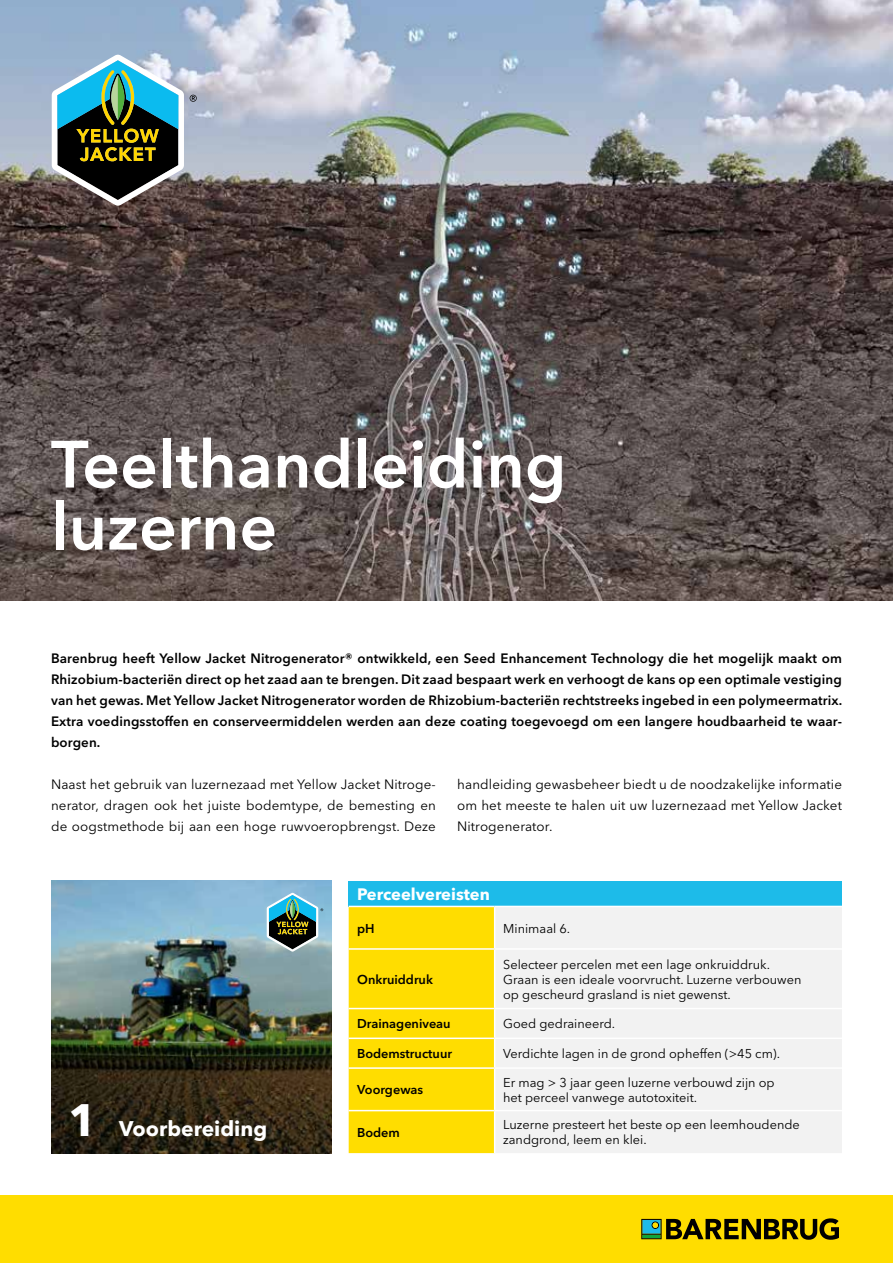
<style>
.page{position:relative;width:893px;height:1263px;background:#fff}
.page>*{position:absolute;margin:0;border:0;box-sizing:border-box;transform-origin:0 0}
.t1{font:600 66px/61.9px "Avenir Next W1 G";color:#fff}
.t2{font:700 45px "Avenir Next W1 G";color:#fff}
.t3{font:700 21px "Avenir Next W1 G";color:#fff}
.t4{font:700 16.5px "Avenir Next W1 G";color:#fff}
.t5{font:600 13.5px/21px "Avenir Next W1 G";letter-spacing:.01em;color:#000;text-align:justify}
.t6{font:13.5px/21px "Avenir Next W1 G";letter-spacing:.01em;color:#000;text-align:justify}
.t7{font:12.75px/15px "Avenir Next W1 G";color:#000}
.t8{font:600 12.75px "Avenir Next W1 G";color:#000}
</style>
<div class="page">
<img style="left:0;top:0;width:893px;height:600px">
<img style="left:51px;top:881px;width:281px;height:272px">
<div style="left:349px;top:881px;width:493px;height:25px;background:#1dbbe9"></div>
<div style="left:496px;top:907px;width:346px;height:246px;background:#f2f2f2"></div>
<hr style="left:495px;top:948px;width:347px;height:2px;background:#fff">
<hr style="left:495px;top:1008px;width:347px;height:1px;background:#fff">
<hr style="left:495px;top:1037px;width:347px;height:2px;background:#fff">
<div style="left:349px;top:906px;width:146px;height:247px;background:#fd0"></div>
<hr style="left:349px;top:1067px;width:146px;height:2px;background:#fff">
<hr style="left:495px;top:1067px;width:347px;height:2px;background:#fff">
<hr style="left:494px;top:1069px;width:1px;height:41px;background:#fff">
<hr style="left:494px;top:1111px;width:1px;height:42px;background:#fff">
<hr style="left:349px;top:1110px;width:146px;height:1px;background:#fff">
<hr style="left:495px;top:1110px;width:347px;height:1px;background:#fff">
<div style="left:0;top:1195px;width:893px;height:68px;background:#fd0"></div>
<svg style="left:641px;top:1218px;width:198px;height:22px"></svg>
<svg style="left:190px;top:95px;width:7px;height:7px"></svg>
<svg style="left:52px;top:55px;width:132px;height:151px;background:#577571"></svg>
<svg style="left:267px;top:893px;width:56px;height:59px;background:#5f8889"></svg>
<h1 class="t1" style="left:51px;top:428px;width:517px">Teelthandleiding luzerne</h1>
<p class="t5" style="left:51px;top:647px;width:793px">Barenbrug heeft Yellow Jacket Nitrogenerator® ontwikkeld, een Seed Enhancement Technology die het mogelijk maakt om Rhizobium-bacteriën direct op het zaad aan te brengen. Dit zaad bespaart werk en verhoogt de kans op een optimale vestiging van het gewas. Met Yellow Jacket Nitrogenerator worden de Rhizobium-bacteriën rechtstreeks ingebed in een polymeermatrix.<br>Extra voedingsstoffen en conserveermiddelen werden aan deze coating toegevoegd om een langere houdbaarheid te waar&shy;borgen.</p>
<p class="t6" style="left:51px;top:773px;width:386px">Naast het gebruik van luzernezaad met Yellow Jacket Nitroge&shy;nerator, dragen ook het juiste bodemtype, de bemesting en de oogstmethode bij aan een hoge ruwvoeropbrengst. Deze</p>
<p class="t6" style="left:457px;top:773px;width:386px">handleiding gewasbeheer biedt u de noodzakelijke informatie om het meeste te halen uit uw luzernezaad met Yellow Jacket Nitrogenerator.</p>
<h2 class="t2" style="left:68px;top:1084px;width:31px">1</h2>
<h3 class="t3" style="left:119px;top:1112px;width:150px">Voorbereiding</h3>
<p class="t4" style="left:357px;top:881px;width:134px">Perceelvereisten</p>
<p class="t8" style="left:357px;top:918px;width:19px">pH</p>
<p class="t7" style="left:503px;top:919px;width:69px">Minimaal 6.</p>
<p class="t8" style="left:357px;top:969px;width:77px">Onkruiddruk</p>
<p class="t7" style="left:503px;top:955px;width:300px">Selecteer percelen met een lage onkruiddruk.<br>Graan is een ideale voorvrucht. Luzerne verbouwen op gescheurd grasland is niet gewenst.</p>
<p class="t8" style="left:357px;top:1013px;width:95px">Drainageniveau</p>
<p class="t7" style="left:503px;top:1015px;width:114px">Goed gedraineerd.</p>
<p class="t8" style="left:357px;top:1043px;width:96px">Bodemstructuur</p>
<p class="t7" style="left:503px;top:1045px;width:278px">Verdichte lagen in de grond opheffen (&gt;45 cm).</p>
<p class="t8" style="left:357px;top:1079px;width:68px">Voorgewas</p>
<p class="t7" style="left:503px;top:1073px;width:273px">Er mag &gt; 3 jaar geen luzerne verbouwd zijn op het perceel vanwege autotoxiteit.</p>
<p class="t8" style="left:357px;top:1122px;width:44px">Bodem</p>
<p class="t7" style="left:503px;top:1116px;width:298px">Luzerne presteert het beste op een leemhoudende</p>
<p class="t7" style="left:503px;top:1131px;width:145px">zandgrond, leem en klei.</p>
</div>
